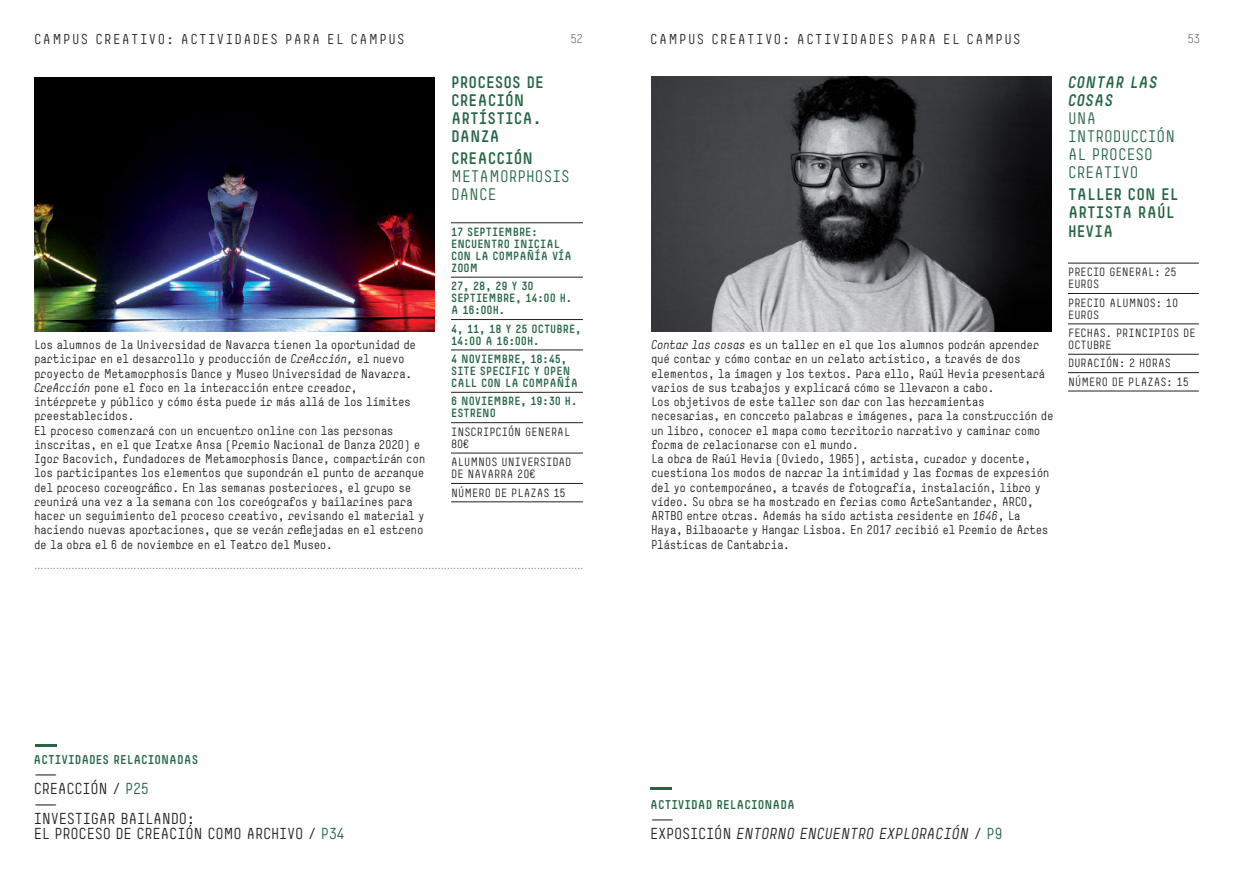
<style>
.page{position:relative;width:1234px;height:893px;background:#fff}
.page>*{position:absolute;margin:0;border:0;box-sizing:border-box;transform-origin:0 0}
.t1{font:700 15.75px/18px "Mun";letter-spacing:.005em;color:#246644}
.t2{font:15.75px/18px "Mun";letter-spacing:.005em;color:#246644}
.t3{font:italic 700 15.75px/18px "Mun";letter-spacing:.005em;color:#246644}
.t4{font:15px/15px "Mun";letter-spacing:-.015em;color:#231f20;scale:3 1}
.t5{font:italic 15px/15px "Mun";letter-spacing:-.015em;color:#231f20}
.t6{font:13.5px "Mun";letter-spacing:.105em;color:#231f20}
.t7{font:12px/14.2px "Mun";letter-spacing:-.03em;color:#231f20}
.t8{font:700 12px "Mun";letter-spacing:.005em;color:#246644}
.t9{font:300 12px "Mun";color:#231f20}
.t10{font:700 11.25px/12px "Mun";letter-spacing:.005em;color:#246644}
.t11{font:11.25px "Times";color:#609769}
.t12{font:11.25px/12px "Mun";letter-spacing:.005em;color:#231f20}
.s1{font-style:italic}
.s2{color:#246644}
.s3{font-style:normal}
.s4{font-style:normal;color:#246644}
</style>
<div class="page">
<hr style="left:451px;top:222px;width:132px;height:1px;background:#231f20">
<hr style="left:451px;top:277px;width:132px;height:1px;background:#231f20">
<hr style="left:451px;top:319px;width:132px;height:1px;background:#231f20">
<hr style="left:451px;top:350px;width:132px;height:1px;background:#231f20">
<hr style="left:451px;top:392px;width:132px;height:1px;background:#231f20">
<hr style="left:451px;top:422px;width:132px;height:1px;background:#231f20">
<hr style="left:451px;top:453px;width:132px;height:1px;background:#231f20">
<hr style="left:451px;top:483px;width:132px;height:1px;background:#231f20">
<hr style="left:451px;top:501px;width:132px;height:1px;background:#231f20">
<img style="left:34px;top:78px;width:400px;height:254px">
<hr style="left:36px;top:744px;width:21px;height:2px;background:#246644">
<hr style="left:1067px;top:263px;width:131px;height:1px;background:#231f20">
<hr style="left:1067px;top:293px;width:131px;height:1px;background:#231f20">
<hr style="left:1067px;top:323px;width:131px;height:1px;background:#231f20">
<hr style="left:1067px;top:354px;width:131px;height:1px;background:#231f20">
<hr style="left:1067px;top:372px;width:131px;height:1px;background:#231f20">
<hr style="left:1067px;top:391px;width:131px;height:1px;background:#231f20">
<img style="left:651px;top:77px;width:399px;height:255px">
<hr style="left:650px;top:787px;width:21px;height:3px;background:#246644">
<p class="t6" style="left:34px;top:34px;width:372px">CAMPUS CREATIVO: ACTIVIDADES PARA EL CAMPUS</p>
<p class="t9" style="left:570px;top:34px;width:14px">52</p>
<p class="t9" style="left:1187px;top:34px;width:14px">53</p>
<p class="t6" style="left:650px;top:34px;width:372px">CAMPUS CREATIVO: ACTIVIDADES PARA EL CAMPUS</p>
<p class="t7" style="left:34px;top:339px;width:393px">Los alumnos de la Universidad de Navarra tienen la oportunidad de participar en el desarrollo y producción de <span class="s1">CreAcción,</span> el nuevo proyecto de Metamorphosis Dance y Museo Universidad de Navarra.<br><span class="s1">CreAcción</span> pone el foco en la interacción entre creador,<br>intérprete y público y cómo ésta puede ir más allá de los límites preestablecidos.<br>El proceso comenzará con un encuentro online con las personas inscritas, en el que Iratxe Ansa (Premio Nacional de Danza 2020) e Igor Bacovich, fundadores de Metamorphosis Dance, compartirán con los participantes los elementos que supondrán el punto de arranque del proceso coreográfico. En las semanas posteriores, el grupo se reunirá una vez a la semana con los coreógrafos y bailarines para hacer un seguimiento del proceso creativo, revisando el material y haciendo nuevas aportaciones, que se verán reflejadas en el estreno de la obra el 6 de noviembre en el Teatro del Museo.</p>
<h1 class="t1" style="left:451px;top:75px;width:94px">PROCESOS DE<br>CREACIÓN<br>ARTÍSTICA.<br>DANZA</h1>
<h1 class="t1" style="left:451px;top:151px;width:83px">CREACCIÓN</h1>
<h1 class="t2" style="left:451px;top:169px;width:120px">METAMORPHOSIS<br>DANCE</h1>
<p class="t10" style="left:451px;top:227px;width:122px">17 SEPTIEMBRE:<br>ENCUENTRO INICIAL<br>CON LA COMPAÑÍA VÍA<br>ZOOM</p>
<p class="t10" style="left:451px;top:281px;width:122px">27, 28, 29 Y 30<br>SEPTIEMBRE, 14:00 H.<br>A 16:00H.</p>
<p class="t10" style="left:451px;top:324px;width:132px">4, 11, 18 Y 25 OCTUBRE,<br>14:00 A 16:00H.</p>
<p class="t10" style="left:451px;top:354px;width:128px">4 NOVIEMBRE, 18:45,<br>SITE SPECIFIC Y OPEN<br>CALL CON LA COMPAÑÍA</p>
<p class="t10" style="left:451px;top:396px;width:128px">6 NOVIEMBRE, 19:30 H.<br>ESTRENO</p>
<p class="t12" style="left:451px;top:427px;width:121px">INSCRIPCIÓN GENERAL<br>80€</p>
<p class="t12" style="left:451px;top:457px;width:122px">ALUMNOS UNIVERSIDAD<br>DE NAVARRA 20€</p>
<p class="t12" style="left:451px;top:488px;width:116px">NÚMERO DE PLAZAS 15</p>
<p class="t11" style="left:34px;top:561px;width:550px">.................................................................................................................................................................................</p>
<p class="t7" style="left:651px;top:339px;width:404px"><span class="s1">Contar las cosas</span> es un taller en el que los alumnos podrán aprender qué contar y cómo contar en un relato artístico, a través de dos elementos, la imagen y los textos. Para ello, Raúl Hevia presentará varios de sus trabajos y explicará cómo se llevaron a cabo.<br>Los objetivos de este taller son dar con las herramientas necesarias, en concreto palabras e imágenes, para la construcción de un libro, conocer el mapa como territorio narrativo y caminar como forma de relacionarse con el mundo.<br>La obra de Raúl Hevia (Oviedo, 1965), artista, curador y docente, cuestiona los modos de narrar la intimidad y las formas de expresión del yo contemporáneo, a través de fotografía, instalación, libro y vídeo. Su obra se ha mostrado en ferias como ArteSantander, ARCO, ARTBO entre otras. Además ha sido artista residente en <span class="s1">1646</span>, La Haya, Bilbaoarte y Hangar Lisboa. En 2017 recibió el Premio de Artes Plásticas de Cantabria.</p>
<h1 class="t3" style="left:1067px;top:74px;width:91px">CONTAR LAS<br>COSAS</h1>
<h1 class="t2" style="left:1067px;top:111px;width:108px">UNA<br>INTRODUCCIÓN<br>AL PROCESO<br>CREATIVO</h1>
<h1 class="t1" style="left:1067px;top:187px;width:112px">TALLER CON EL<br>ARTISTA RAÚL<br>HEVIA</h1>
<p class="t12" style="left:1067px;top:267px;width:110px">PRECIO GENERAL: 25<br>EUROS</p>
<p class="t12" style="left:1067px;top:298px;width:112px">PRECIO ALUMNOS: 10<br>EUROS</p>
<p class="t12" style="left:1067px;top:328px;width:129px">FECHAS. PRINCIPIOS DE<br>OCTUBRE</p>
<p class="t12" style="left:1067px;top:355px;width:122px;line-height:18.5px">DURACIÓN: 2 HORAS<br>NÚMERO DE PLAZAS: 15</p>
<p class="t8" style="left:34px;top:755px;width:166px">ACTIVIDADES RELACIONADAS</p>
<p class="t4" style="left:34px;top:768px;width:105px">—<br>CREACCIÓN / <span class="s2">P25<br></span>—<br>INVESTIGAR BAILANDO:<br>EL PROCESO DE CREACIÓN COMO ARCHIVO / <span class="s2">P34</span></p>
<p class="t8" style="left:650px;top:800px;width:146px">ACTIVIDAD RELACIONADA</p>
<p class="t5" style="left:650px;top:812px;width:354px"><span class="s3">—<br>EXPOSICIÓN</span> ENTORNO ENCUENTRO EXPLORACIÓN <span class="s3">/</span> <span class="s4">P9</span></p>
</div>
